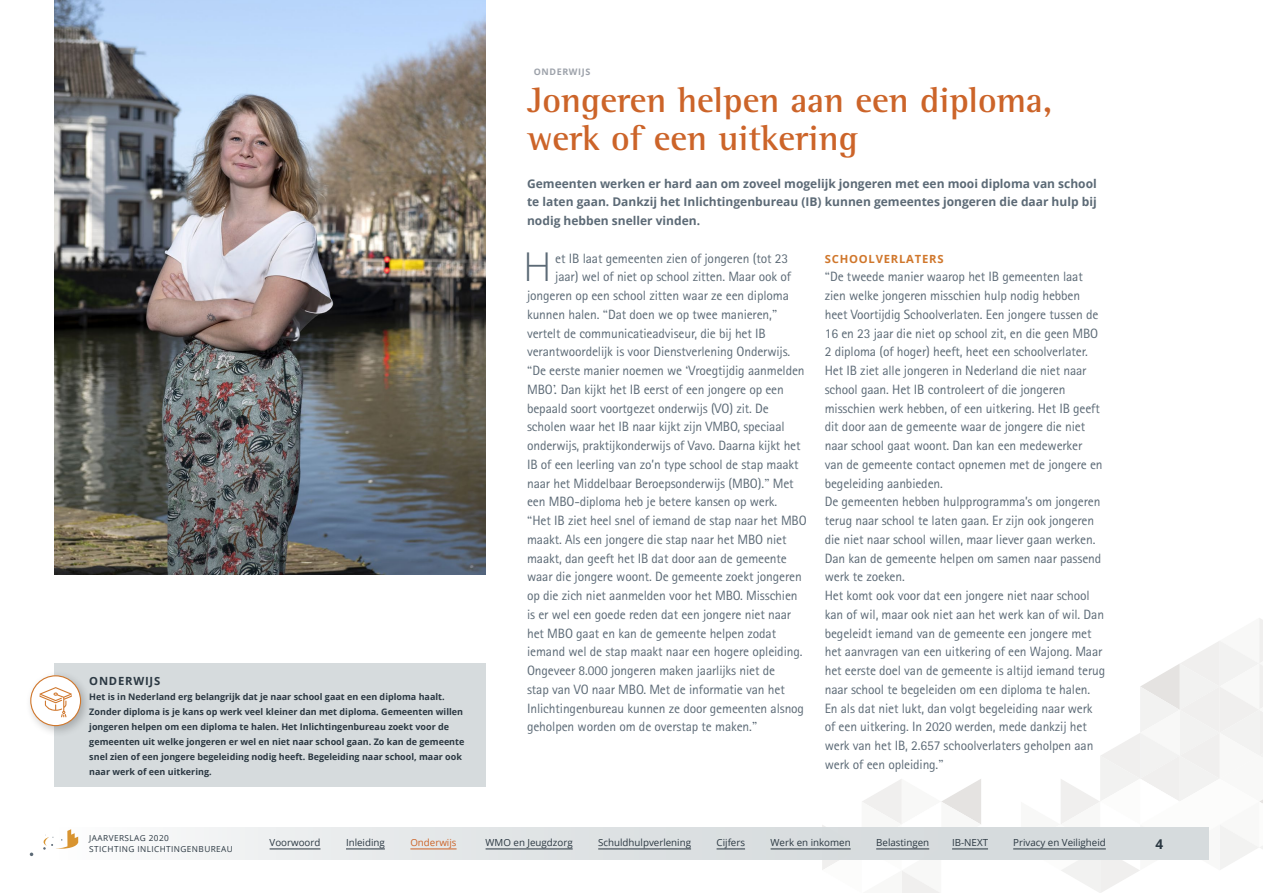
<style>
.page{position:relative;width:1263px;height:893px;background:#fff}
.page>*{position:absolute;margin:0;border:0;box-sizing:border-box;transform-origin:0 0}
.t1{font:300 39.75px "Open Sans";color:#5c6a76}
.t2{font:700 36px/37.5px "Rotis Semi Serif";color:#cc6429}
.t3{font:13.5px/18.8px "Rotis Sans Serif";letter-spacing:-.01em;color:#5c6a76}
.t4{font:700 13.5px "Open Sans";color:#2b3842}
.t5{font:700 12px/18.8px "Open Sans";color:#5c6a76;text-align:justify}
.t6{font:700 11.25px "Open Sans";letter-spacing:.07em;color:#d0772c}
.t7{font:700 11.25px "Open Sans";letter-spacing:.07em;color:#2b3842}
.t8{font:9.75px "Open Sans";color:#2b3842}
.t9{font:9.75px "Open Sans";color:#cc6429}
.t10{font:700 9px/15px "Open Sans";color:#2b3842}
.t11{font:700 9px "Open Sans";letter-spacing:.07em;color:#9da2aa}
.t12{font:8.25px/10.5px "Open Sans";letter-spacing:.05em;color:#2b3842}
.s1{font-family:"Rotis Semi Serif"}
</style>
<div class="page">
<svg style="left:822px;top:618px;width:441px;height:275px"></svg>
<div style="left:54px;top:827px;width:1155px;height:32px;background:linear-gradient(to right,#f5f6f6,#ced4d6)"></div>
<hr style="left:410px;top:849px;width:47px;height:1px;background:#cc6429">
<hr style="left:270px;top:849px;width:50px;height:1px;background:#2b3842">
<hr style="left:346px;top:849px;width:39px;height:1px;background:#2b3842">
<hr style="left:876px;top:849px;width:53px;height:1px;background:#2b3842">
<hr style="left:598px;top:849px;width:93px;height:1px;background:#2b3842">
<hr style="left:770px;top:849px;width:81px;height:1px;background:#2b3842">
<hr style="left:486px;top:849px;width:87px;height:1px;background:#2b3842">
<hr style="left:1013px;top:849px;width:93px;height:1px;background:#2b3842">
<svg style="left:716px;top:849px;width:29px;height:1px"></svg>
<svg style="left:30px;top:852px;width:3px;height:4px"></svg>
<svg style="left:43px;top:829px;width:35px;height:21px"></svg>
<hr style="left:952px;top:849px;width:36px;height:1px;background:#2b3842">
<div style="left:54px;top:663px;width:432px;height:124px;background:#d6dbdd"></div>
<img style="left:54px;top:0;width:432px;height:574px">
<div style="left:25px;top:670px;width:68px;height:68px;background:#000;opacity:.23"></div>
<div style="left:31px;top:676px;width:50px;height:50px;background:#fff;border-radius:50%"></div>
<div style="left:30px;top:675px;width:51px;height:51px;border:1px solid #d0772c;border-radius:50%"></div>
<svg style="left:39px;top:687px;width:33px;height:30px"></svg>
<p class="t11" style="left:534px;top:65px;width:58px">ONDERWIJS</p>
<p class="t7" style="left:89px;top:673px;width:72px">ONDERWIJS</p>
<p class="t10" style="left:89px;top:689px;width:377px">Het is in Nederland erg belangrijk dat je naar school gaat en een diploma haalt.<br>Zonder diploma is je kans op werk veel kleiner dan met diploma. Gemeenten willen jongeren helpen om een diploma te halen. Het Inlichtingenbureau zoekt voor de gemeenten uit welke jongeren er wel en niet naar school gaan. Zo kan de gemeente snel zien of een jongere begeleiding nodig heeft. Begeleiding naar school, maar ook naar werk of een uitkering.</p>
<h2 class="t2" style="left:527px;top:81px;width:527px">Jongeren helpen aan een diploma, werk of een uitkering</h2>
<p class="t5" style="left:527px;top:173px;width:571px">Gemeenten werken er hard aan om zoveel mogelijk jongeren met een mooi diploma van school te laten gaan. Dankzij het Inlichtingenbureau (IB) kunnen gemeentes jongeren die daar hulp bij nodig hebben sneller vinden.</p>
<p class="t6" style="left:825px;top:250px;width:120px">SCHOOLVERLATERS</p>
<p class="t3" style="left:825px;top:267px;width:282px"><span class="s1">“</span>De tweede manier waarop het IB gemeenten laat zien welke jongeren misschien hulp nodig hebben heet Voortijdig Schoolverlaten. Een jongere tussen de 16 en 23 jaar die niet op school zit, en die geen MBO 2 diploma (of hoger) heeft, heet een schoolverlater.<br>Het IB ziet alle jongeren in Nederland die niet naar school gaan. Het IB controleert of die jongeren misschien werk hebben, of een uitkering. Het IB geeft dit door aan de gemeente waar de jongere die niet naar school gaat woont. Dan kan een medewerker<br>van de gemeente contact opnemen met de jongere en begeleiding aanbieden.<br>De gemeenten hebben hulpprogramma’s om jongeren terug naar school te laten gaan. Er zijn ook jongeren die niet naar school willen, maar liever gaan werken.<br>Dan kan de gemeente helpen om samen naar passend werk te zoeken.<br>Het komt ook voor dat een jongere niet naar school kan of wil, maar ook niet aan het werk kan of wil. Dan begeleidt iemand van de gemeente een jongere met het aanvragen van een uitkering of een Wajong. Maar het eerste doel van de gemeente is altijd iemand terug naar school te begeleiden om een diploma te halen.<br>En als dat niet lukt, dan volgt begeleiding naar werk of een uitkering. In 2020 werden, mede dankzij het werk van het IB, 2.657 schoolverlaters geholpen aan werk of een opleiding.<span class="s1">”</span></p>
<h1 class="t1" style="left:523px;top:240px;width:30px">H</h1>
<p class="t3" style="left:555px;top:248px;width:234px">et IB laat gemeenten zien of jongeren (tot 23</p>
<p class="t3" style="left:555px;top:267px;width:237px">jaar) wel of niet op school zitten. Maar ook of</p>
<p class="t3" style="left:527px;top:286px;width:263px">jongeren op een school zitten waar ze een diploma</p>
<p class="t3" style="left:527px;top:305px;width:252px">kunnen halen. <span class="s1">“</span>Dat doen we op twee manieren,<span class="s1">”</span></p>
<p class="t3" style="left:527px;top:323px;width:240px">vertelt de communicatieadviseur, die bij het IB</p>
<p class="t3" style="left:527px;top:342px;width:265px">verantwoordelijk is voor Dienstverlening Onderwijs.</p>
<p class="t3" style="left:527px;top:361px;width:279px"><span class="s1">“</span>De eerste manier noemen we <span class="s1">‘</span>Vroegtijdig aanmelden</p>
<p class="t3" style="left:527px;top:380px;width:258px">MBO<span class="s1">’.</span> Dan kijkt het IB eerst of een jongere op een</p>
<p class="t3" style="left:527px;top:398px;width:243px">bepaald soort voortgezet onderwijs (VO) zit. De</p>
<p class="t3" style="left:527px;top:417px;width:259px">scholen waar het IB naar kijkt zijn VMBO, speciaal</p>
<p class="t3" style="left:527px;top:436px;width:275px">onderwijs, praktijkonderwijs of Vavo. Daarna kijkt het</p>
<p class="t3" style="left:527px;top:455px;width:273px">IB of een leerling van zo’n type school de stap maakt</p>
<p class="t3" style="left:527px;top:473px;width:268px">naar het Middelbaar Beroepsonderwijs (MBO).<span class="s1">”</span> Met</p>
<p class="t3" style="left:527px;top:492px;width:252px">een MBO-diploma heb je betere kansen op werk.</p>
<p class="t3" style="left:527px;top:511px;width:281px"><span class="s1">“</span>Het IB ziet heel snel of iemand de stap naar het MBO</p>
<p class="t3" style="left:527px;top:530px;width:261px">maakt. Als een jongere die stap naar het MBO niet</p>
<p class="t3" style="left:527px;top:548px;width:261px">maakt, dan geeft het IB dat door aan de gemeente</p>
<p class="t3" style="left:527px;top:567px;width:276px">waar die jongere woont. De gemeente zoekt jongeren</p>
<p class="t3" style="left:527px;top:586px;width:272px">op die zich niet aanmelden voor het MBO. Misschien</p>
<p class="t3" style="left:527px;top:605px;width:266px">is er wel een goede reden dat een jongere niet naar</p>
<p class="t3" style="left:527px;top:623px;width:251px">het MBO gaat en kan de gemeente helpen zodat</p>
<p class="t3" style="left:527px;top:642px;width:277px">iemand wel de stap maakt naar een hogere opleiding.</p>
<p class="t3" style="left:527px;top:661px;width:249px">Ongeveer 8.000 jongeren maken jaarlijks niet de</p>
<p class="t3" style="left:527px;top:680px;width:259px">stap van VO naar MBO. Met de informatie van het</p>
<p class="t3" style="left:527px;top:699px;width:279px">Inlichtingenbureau kunnen ze door gemeenten alsnog</p>
<p class="t3" style="left:527px;top:717px;width:232px">geholpen worden om de overstap te maken.<span class="s1">”</span></p>
<p class="t12" style="left:89px;top:833px;width:145px">JAARVERSLAG 2020<br>STICHTING INLICHTINGENBUREAU</p>
<p class="t8" style="left:486px;top:836px;width:89px">WMO en Jeugdzorg</p>
<p class="t8" style="left:598px;top:836px;width:94px">Schuldhulpverlening</p>
<p class="t8" style="left:716px;top:836px;width:30px">Cijfers</p>
<p class="t8" style="left:770px;top:836px;width:82px">Werk en inkomen</p>
<p class="t8" style="left:876px;top:836px;width:55px">Belastingen</p>
<p class="t8" style="left:952px;top:836px;width:37px">IB-NEXT</p>
<p class="t8" style="left:1013px;top:836px;width:94px">Privacy en Veiligheid</p>
<p class="t4" style="left:1155px;top:834px;width:9px">4</p>
<p class="t8" style="left:270px;top:836px;width:52px">Voorwoord</p>
<p class="t8" style="left:346px;top:836px;width:40px">Inleiding</p>
<p class="t9" style="left:410px;top:836px;width:48px">Onderwijs</p>
</div>
